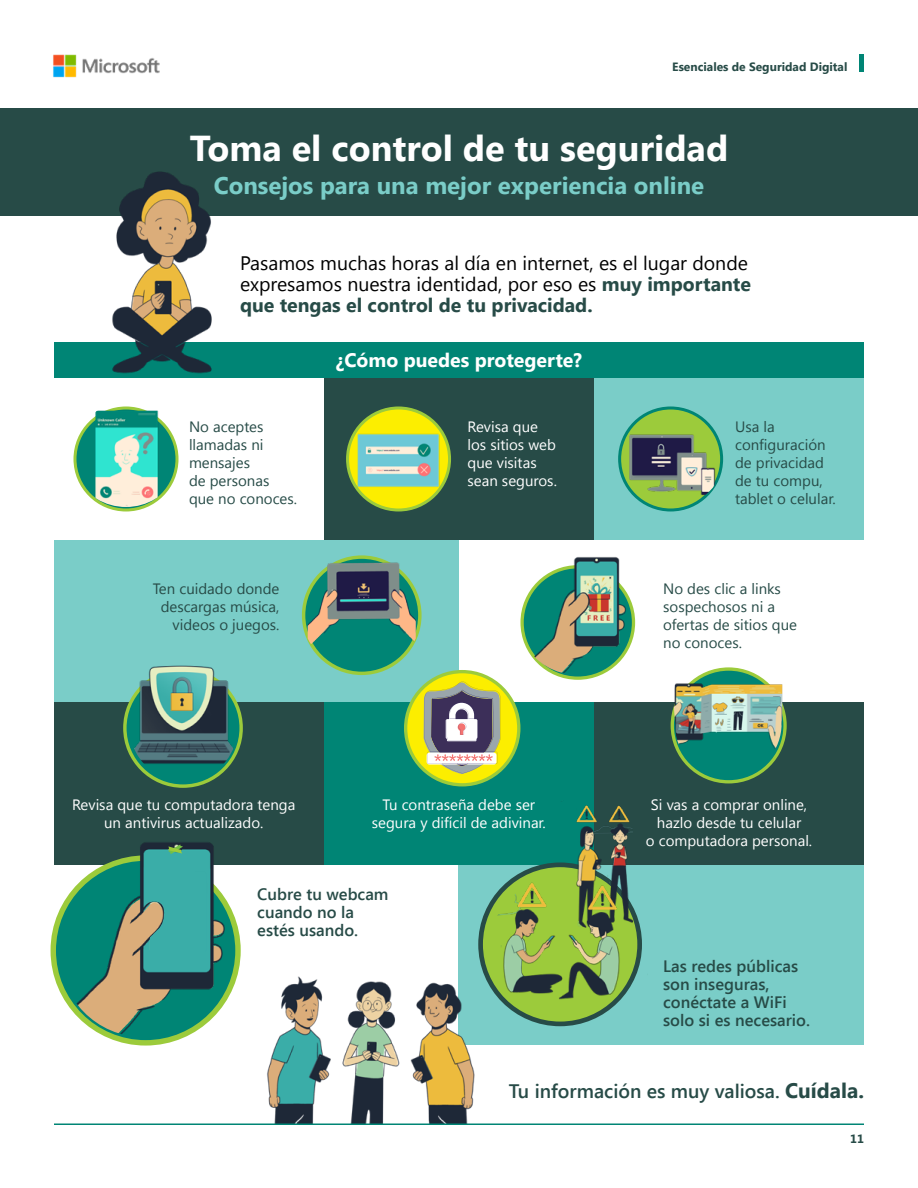
<style>
.page{position:relative;width:918px;height:1188px;background:#fff}
.page>*{position:absolute;margin:0;border:0;box-sizing:border-box;transform-origin:0 0}
.t1{font:700 36px "Segoe UI";color:#fff}
.t2{font:700 24px "Segoe UI";color:#7acdc8}
.t3{font:19.5px/21px "Segoe UI";color:#000}
.t4{font:600 19.5px "Segoe UI";color:#274b47}
.t5{font:700 19.5px "Segoe UI";color:#fff}
.t6{font:600 16.5px/18px "Segoe UI";color:#274b47}
.t7{font:15px/18px "Segoe UI";color:#274b47}
.t8{font:15px/18px "Segoe UI";color:#fff;text-align:center}
.t9{font:700 12px "Segoe UI";color:#274b47}
.s1{font-weight:700;color:#274b47}
.s2{font-weight:700;font-size:21px}
</style>
<div class="page">
<img style="left:53px;top:54px;width:107px;height:24px">
<hr style="left:860px;top:54px;width:4px;height:18px;background:#008575">
<div style="left:594px;top:703px;width:270px;height:162px;background:#274b47"></div>
<div style="left:0;top:108px;width:918px;height:108px;background:#274b47"></div>
<div style="left:54px;top:342px;width:810px;height:36px;background:#008575"></div>
<div style="left:54px;top:540px;width:405px;height:163px;background:#7acdc8"></div>
<div style="left:459px;top:865px;width:405px;height:180px;background:#7acdc8"></div>
<div style="left:594px;top:378px;width:270px;height:162px;background:#7acdc8"></div>
<div style="left:324px;top:378px;width:270px;height:162px;background:#274b47"></div>
<div style="left:324px;top:703px;width:270px;height:162px;background:#008575"></div>
<div style="left:54px;top:703px;width:270px;height:162px;background:#274b47"></div>
<div style="left:74px;top:406px;width:104px;height:106px;border:3px solid #9ccb3b;border-radius:50%"></div>
<div style="left:346px;top:406px;width:105px;height:106px;border:3px solid #9ccb3b;border-radius:50%"></div>
<div style="left:618px;top:406px;width:105px;height:106px;border:3px solid #008575;border-radius:50%"></div>
<img style="left:112px;top:171px;width:100px;height:203px">
<img style="left:79px;top:406px;width:94px;height:101px">
<div style="left:302px;top:555px;width:120px;height:120px;border:3px solid #9ccb3b;border-radius:50%"></div>
<img style="left:308px;top:555px;width:108px;height:115px">
<div style="left:520px;top:565px;width:115px;height:115px;border:3px solid #9ccb3b;border-radius:50%"></div>
<img style="left:526px;top:557px;width:104px;height:118px">
<img style="left:481px;top:805px;width:161px;height:220px">
<div style="left:123px;top:668px;width:120px;height:120px;border:3px solid #9ccb3b;border-radius:50%"></div>
<img style="left:129px;top:665px;width:108px;height:118px">
<img style="left:351px;top:406px;width:95px;height:101px">
<img style="left:623px;top:406px;width:95px;height:101px">
<img style="left:672px;top:667px;width:126px;height:109px">
<div style="left:51px;top:855px;width:190px;height:191px;border:5px solid #9ccb3b;border-radius:50%"></div>
<img style="left:60px;top:842px;width:172px;height:195px">
<svg style="left:148px;top:870px;width:58px;height:83px;background:#46aba3"></svg>
<svg style="left:406px;top:672px;width:113px;height:113px;background:#f0e907"></svg>
<div style="left:404px;top:670px;width:116px;height:116px;border:3px solid #9ccb3b;border-radius:50%"></div>
<svg style="left:424px;top:682px;width:77px;height:92px;background:#a19a80"></svg>
<img style="left:240px;top:943px;width:250px;height:181px">
<hr style="left:54px;top:1124px;width:810px;height:1px;background:#008575">
<svg style="left:168px;top:844px;width:15px;height:10px"></svg>
<p class="t9" style="left:672px;top:58px;width:177px">Esenciales de Seguridad Digital</p>
<h1 class="t1" style="left:190px;top:123px;width:540px">Toma el control de tu seguridad</h1>
<h2 class="t2" style="left:214px;top:169px;width:492px">Consejos para una mejor experiencia online</h2>
<h3 class="t3" style="left:240px;top:252px;width:513px">Pasamos muchas horas al día en internet, es el lugar donde expresamos nuestra identidad, por eso es <span class="s1">muy importante que tengas el control de tu privacidad.</span></h3>
<p class="t7" style="left:189px;top:417px;width:110px">No aceptes llamadas ni mensajes<br>de personas que no conoces.</p>
<h3 class="t5" style="left:336px;top:346px;width:248px">¿Cómo puedes protegerte?</h3>
<p class="t8" style="left:468px;top:417px;width:91px;text-align:left">Revisa que los sitios web que visitas sean seguros.</p>
<p class="t7" style="left:735px;top:417px;width:102px">Usa la configuración de privacidad de tu compu, tablet o celular.</p>
<p class="t7" style="left:153px;top:579px;width:128px;text-align:right">Ten cuidado donde descargas música, videos o juegos.</p>
<p class="t7" style="left:663px;top:579px;width:135px">No des clic a links sospechosos ni a ofertas de sitios que no conoces.</p>
<p class="t8" style="left:72px;top:795px;width:225px">Revisa que tu computadora tenga un antivirus actualizado.</p>
<p class="t8" style="left:372px;top:795px;width:175px">Tu contraseña debe ser segura y difícil de adivinar.</p>
<p class="t6" style="left:257px;top:884px;width:133px">Cubre tu webcam cuando no la estés usando.</p>
<p class="t8" style="left:646px;top:795px;width:168px">Si vas a comprar online, hazlo desde tu celular<br>o computadora personal.</p>
<p class="t6" style="left:663px;top:956px;width:148px">Las redes públicas son inseguras, conéctate a WiFi solo si es necesario.</p>
<h3 class="t4" style="left:509px;top:1077px;width:357px">Tu información es muy valiosa. <span class="s2">Cuídala.</span></h3>
<p class="t9" style="left:850px;top:1130px;width:15px">11</p>
</div>
